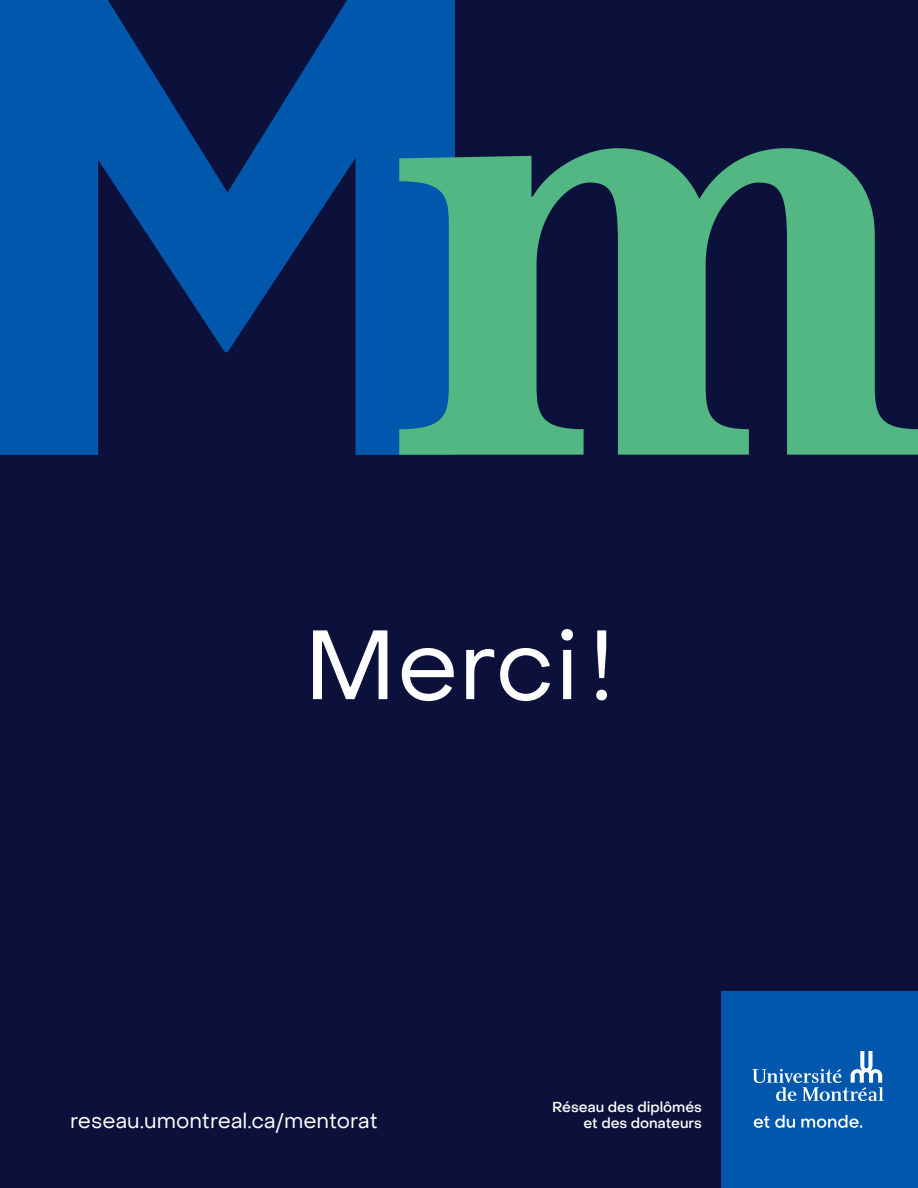
<style>
.page{position:relative;width:918px;height:1188px;background:#0b113a}
.page>*{position:absolute;margin:0;border:0;box-sizing:border-box;transform-origin:0 0}
.t1{font:97.5px "Object Sans";color:#fff}
.t2{font:21px "Object Sans";color:#fff}
.t3{font:500 14.25px/16px "Object Sans";color:#fff;text-align:right}
</style>
<div class="page">
<div style="left:721px;top:992px;width:197px;height:195px;background:#0057ac"></div>
<svg style="left:754px;top:1115px;width:41px;height:13px"></svg>
<svg style="left:801px;top:1115px;width:61px;height:13px"></svg>
<svg style="left:752px;top:1051px;width:132px;height:50px"></svg>
<svg style="left:0;top:0;width:455px;height:455px;fill:#0057ac"></svg>
<svg style="left:399px;top:148px;width:519px;height:307px;fill:#52b782"></svg>
<h1 class="t1" style="left:304px;top:606px;width:312px">Merci!</h1>
<h2 class="t2" style="left:70px;top:1108px;width:309px">reseau.umontreal.ca/mentorat</h2>
<p class="t3" style="left:552px;top:1099px;width:151px">Réseau des diplômés et des donateurs</p>
</div>
